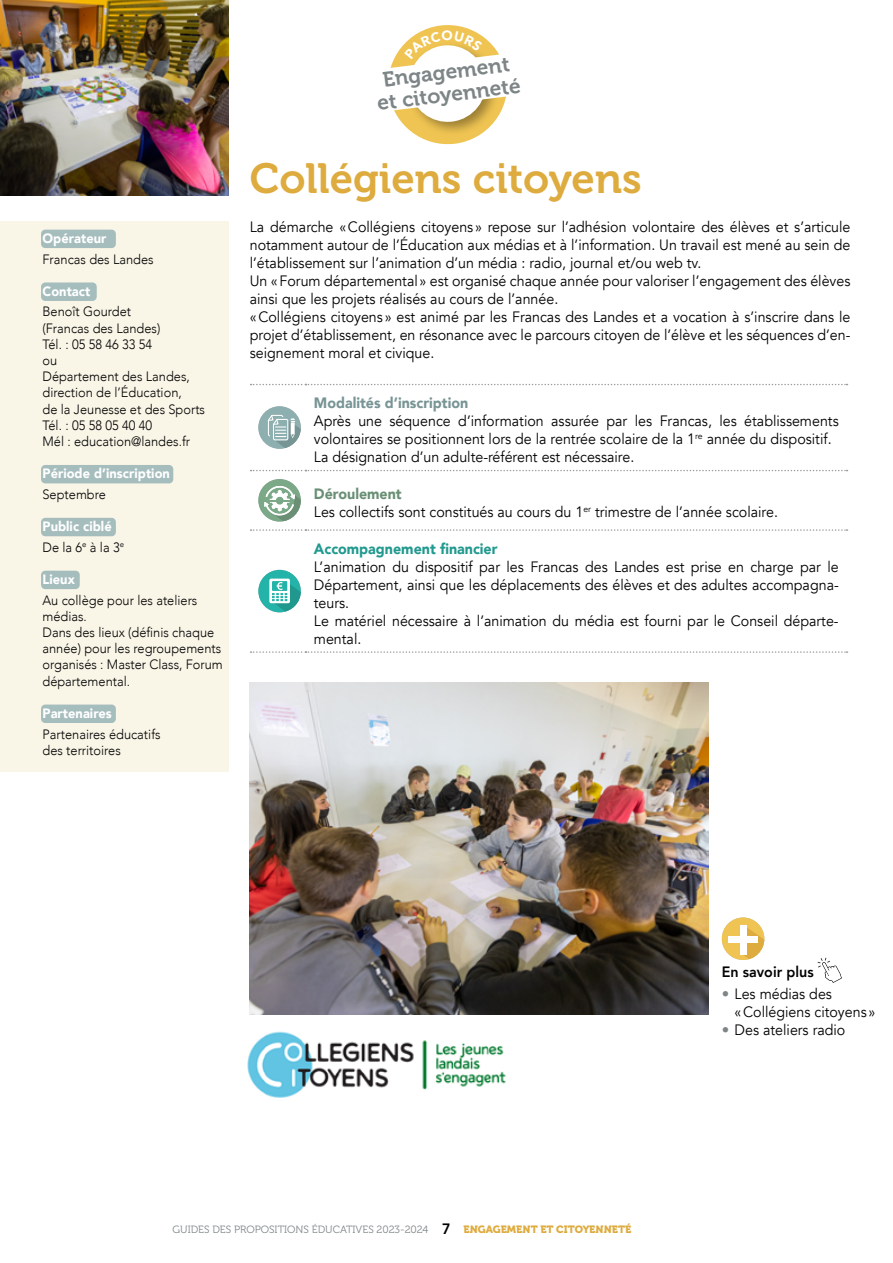
<style>
.page{position:relative;width:893px;height:1263px;background:#fff}
.page>*{position:absolute;margin:0;border:0;box-sizing:border-box;transform-origin:0 0}
.t1{font:42px "Museo 700";color:#deab3e}
.t2{font:21px/22.5px "Museo 700";color:#7e8587;text-align:center}
.t3{font:15px/18px "Avenir";color:#000;scale:.95 1}
.t4{font:900 15px "Avenir";color:#21998e;scale:.95 1}
.t5{font:900 15px "Avenir";color:#789495;scale:.95 1}
.t6{font:800 15px "Avenir";color:#000;scale:.95 1}
.t7{font:300 13.5px/16.2px "Avenir";color:#000;scale:.95 1}
.t8{font:900 13.5px/20.4px "Avenir";letter-spacing:.005em;color:#fff;scale:.95 1}
.t9{font:900 13.5px "Avenir";letter-spacing:.005em;color:#fff}
.t10{font:10.5px "Museo 300";color:#7e8587}
.t11{font:10.5px "Museo 900";color:#deab3e}
.s1{font-weight:300;color:#000}
.s2{font-weight:900;color:#698f75}
.s3{color:#7e8587}
.s4{font-family:"Avenir";font-weight:800;font-size:15px;color:#000}
</style>
<div class="page">
<svg style="left:722px;top:917px;width:42px;height:43px"></svg>
<div style="left:739px;top:925px;width:7px;height:29px;background:#fff"></div>
<div style="left:728px;top:936px;width:30px;height:7px;background:#fff"></div>
<svg style="left:818px;top:958px;width:24px;height:25px"></svg>
<div style="left:0;top:221px;width:229px;height:551px;background:#f9f5e7"></div>
<div style="left:41px;top:230px;width:75px;height:18px;background:#a6bdbe;border-radius:4px"></div>
<div style="left:41px;top:282px;width:56px;height:19px;background:#a6bdbe;border-radius:4px"></div>
<div style="left:41px;top:465px;width:132px;height:18px;background:#a6bdbe;border-radius:4px"></div>
<div style="left:41px;top:518px;width:75px;height:18px;background:#a6bdbe;border-radius:4px"></div>
<div style="left:41px;top:571px;width:39px;height:18px;background:#a6bdbe;border-radius:4px"></div>
<div style="left:41px;top:704px;width:75px;height:19px;background:#a6bdbe;border-radius:4px"></div>
<img style="left:0;top:0;width:229px;height:196px">
<img style="left:250px;top:682px;width:458px;height:333px">
<svg style="left:251px;top:470px;width:596px;height:1px"></svg>
<svg style="left:251px;top:529px;width:596px;height:2px"></svg>
<svg style="left:251px;top:384px;width:596px;height:1px"></svg>
<svg style="left:251px;top:651px;width:596px;height:2px"></svg>
<svg style="left:258px;top:406px;width:43px;height:43px"></svg>
<svg style="left:258px;top:479px;width:43px;height:43px"></svg>
<svg style="left:258px;top:570px;width:43px;height:42px"></svg>
<img style="left:247px;top:1031px;width:259px;height:67px">
<svg style="left:390px;top:25px;width:116px;height:120px"></svg>
<p class="t9" style="left:441px;top:24px;width:13px">O</p>
<p class="t8" style="left:43px;top:228px;width:69px">Opérateur</p>
<p class="t7" style="left:43px;top:251px;width:119px">Francas des Landes</p>
<p class="t8" style="left:43px;top:281px;width:52px">Contact</p>
<p class="t7" style="left:43px;top:304px;width:173px">Benoît Gourdet<br>(Francas des Landes)<br>Tél. : 05 58 46 33 54<br>ou<br>Département des Landes, direction de l’Éducation,<br>de la Jeunesse et des Sports<br>Tél. : 05 58 05 40 40<br>Mél : education@landes.fr</p>
<p class="t8" style="left:43px;top:463px;width:136px">Période d’inscription</p>
<p class="t7" style="left:43px;top:486px;width:68px">Septembre</p>
<p class="t8" style="left:43px;top:516px;width:87px">Public ciblé<br><span class="s1">De la 6</span><sup>e</sup> <span class="s1">à la 3</span><sup>e</sup></p>
<p class="t8" style="left:43px;top:569px;width:36px">Lieux</p>
<p class="t7" style="left:43px;top:592px;width:191px">Au collège pour les ateliers médias.<br>Dans des lieux (définis chaque année) pour les regroupements organisés : Master Class, Forum départemental.</p>
<p class="t8" style="left:43px;top:703px;width:74px">Partenaires</p>
<p class="t7" style="left:43px;top:726px;width:126px">Partenaires éducatifs des territoires</p>
<h2 class="t2" style="left:373px;top:70px;width:146px;rotate:-7deg">Engagement et citoyenneté</h2>
<h1 class="t1" style="left:250px;top:155px;width:393px">Collégiens citoyens</h1>
<p class="t3" style="left:250px;top:218px;width:634px">La démarche «Collégiens citoyens » repose sur l’adhésion volontaire des élèves et s’articule notamment autour de l’Éducation aux médias et à l’information. Un travail est mené au sein de l’établissement sur l’animation d’un média : radio, journal et/ou web tv.<br>Un «Forum départemental » est organisé chaque année pour valoriser l’engagement des élèves ainsi que les projets réalisés au cours de l’année.<br>«Collégiens citoyens » est animé par les Francas des Landes et a vocation à s’inscrire dans le projet d’établissement, en résonance avec le parcours citoyen de l’élève et les séquences d’en&shy;seignement moral et civique.</p>
<p class="t5" style="left:314px;top:390px;width:164px">Modalités d’inscription</p>
<p class="t3" style="left:314px;top:412px;width:554px">Après une séquence d’information assurée par les Francas, les établissements volontaires se positionnent lors de la rentrée scolaire de la 1<sup>re</sup> année du dispositif.<br>La désignation d’un adulte-référent est nécessaire.</p>
<p class="t3" style="left:314px;top:485px;width:490px"><span class="s2">Déroulement<br></span>Les collectifs sont constitués au cours du 1<sup>er</sup> trimestre de l’année scolaire.</p>
<p class="t4" style="left:314px;top:535px;width:195px">Accompagnement financier</p>
<p class="t3" style="left:314px;top:558px;width:554px">L’animation du dispositif par les Francas des Landes est prise en charge par le Département, ainsi que les déplacements des élèves et des adultes accompagna&shy;teurs.<br>Le matériel nécessaire à l’animation du média est fourni par le Conseil départe&shy;mental.</p>
<p class="t6" style="left:722px;top:959px;width:98px">En savoir plus</p>
<p class="t3" style="left:735px;top:985px;width:150px;text-indent:-13px"><span class="s3">•</span> Les médias des «Collégiens citoyens »</p>
<p class="t3" style="left:722px;top:1021px;width:132px"><span class="s3">•</span> Des ateliers radio</p>
<p class="t10" style="left:173px;top:1223px;width:280px">GUIDES DES PROPOSITIONS ÉDUCATIVES 2023-2024 <span class="s4">7</span></p>
<p class="t11" style="left:463px;top:1223px;width:169px">ENGAGEMENT ET CITOYENNETÉ</p>
</div>
